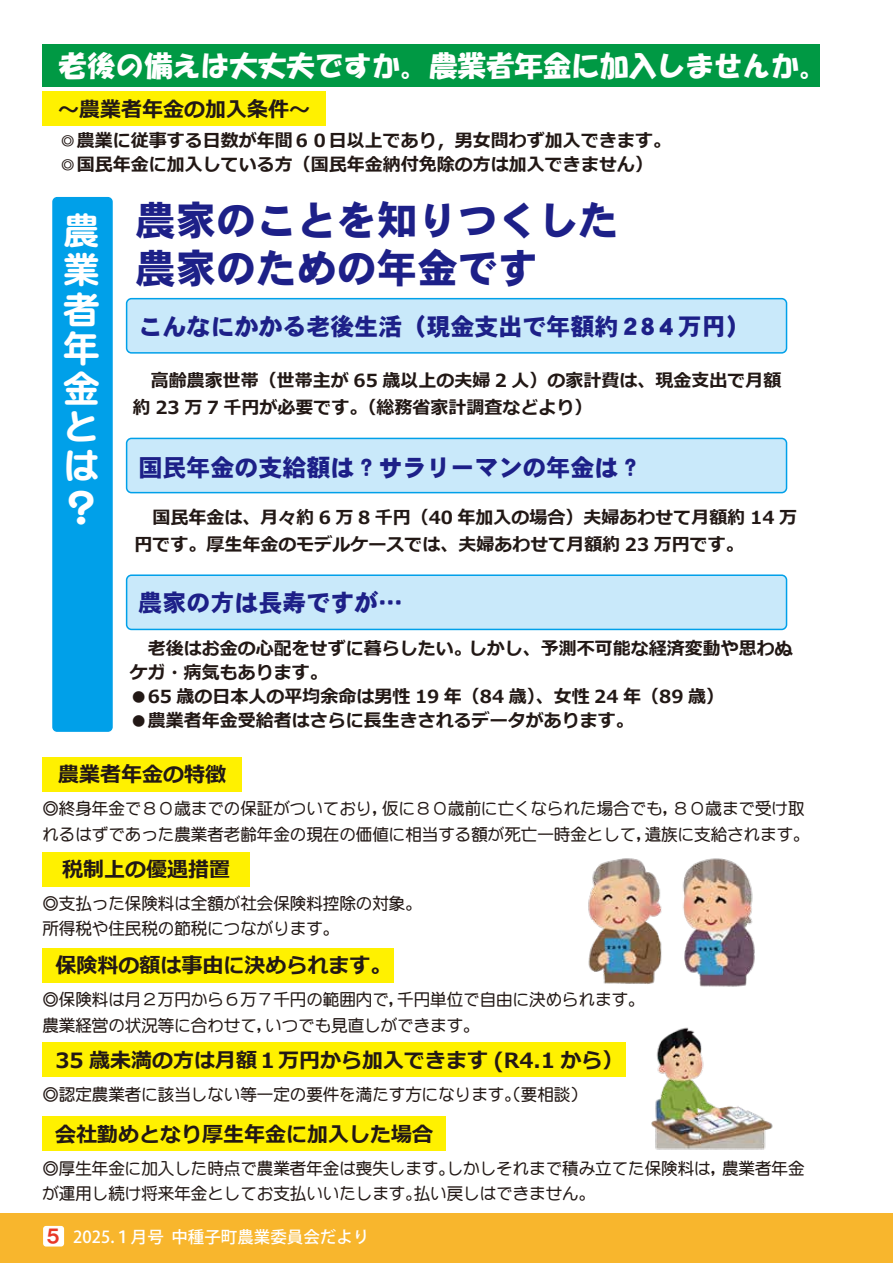
<style>
.page{position:relative;width:893px;height:1263px;background:#fff}
.page>*{position:absolute;margin:0;border:0;box-sizing:border-box;transform-origin:0 0}
.t1{font:43.5px "FGP Maru Gothic Ca U";color:#fff}
.t2{font:40.2px/48px "FG Heisei Kaku Gothic W9";color:#1d2088}
.t3{font:36px/39.2px "FGP Maru Gothic Ca U";color:#fff;text-align:justify}
.t4{font:28.5px "HG Soei Kakupoptai";color:#fff}
.t5{font:24px "FG Heisei Kaku Gothic W9";color:#1d2088}
.t6{font:700 21px "Meiryo";color:#221815}
.t7{font:700 18px/24px "Meiryo";color:#221815}
.t8{font:16.5px/25.5px "FG Maru Gothic Ca M";color:#221815}
.t9{font:500 16.5px "Koz Go Pro";color:#fff}
.s1{font-family:"HGS Soei Kakugothic UB";font-weight:400;font-size:18.75px;color:#e83828}
</style>
<div class="page">
<div style="left:0;top:1213px;width:893px;height:50px;background:#f8b62d"></div>
<div style="left:43px;top:1226px;width:21px;height:20px;background:#fff;border-radius:3px"></div>
<div style="left:42px;top:92px;width:284px;height:34px;background:#fff100"></div>
<div style="left:42px;top:44px;width:777px;height:43px;background:#094"></div>
<div style="left:42px;top:757px;width:200px;height:35px;background:#fff100"></div>
<div style="left:42px;top:852px;width:208px;height:34px;background:#fff100"></div>
<div style="left:42px;top:1043px;width:584px;height:34px;background:#fff100"></div>
<div style="left:42px;top:1117px;width:404px;height:34px;background:#fff100"></div>
<div style="left:42px;top:948px;width:352px;height:35px;background:#fff100"></div>
<img style="left:685px;top:858px;width:70px;height:129px">
<img style="left:588px;top:858px;width:97px;height:126px">
<img style="left:651px;top:1027px;width:122px;height:123px">
<div style="left:127px;top:299px;width:659px;height:54px;background:#c9e9fa;border-radius:5px"></div>
<div style="left:126px;top:298px;width:661px;height:56px;border:2px solid #00a0e9;border-radius:5px"></div>
<div style="left:127px;top:438px;width:659px;height:55px;background:#c9e9fa;border-radius:5px"></div>
<div style="left:126px;top:438px;width:661px;height:55px;border:2px solid #00a0e9;border-radius:5px"></div>
<div style="left:127px;top:575px;width:659px;height:54px;background:#c9e9fa;border-radius:5px"></div>
<div style="left:126px;top:574px;width:661px;height:56px;border:2px solid #00a0e9;border-radius:5px"></div>
<div style="left:52px;top:197px;width:61px;height:535px;background:#00a0e9;border-radius:5px"></div>
<p class="t4" style="left:59px;top:52px;width:771px">老後の備えは大丈夫ですか。農業者年金に加入しませんか。</p>
<p class="t6" style="left:58px;top:94px;width:253px">～農業者年金の加入条件～</p>
<p class="t7" style="left:59px;top:129px;width:614px">◎農業に従事する日数が年間６０日以上であり，男女問わず加入できます。◎国民年金に加入している方（国民年金納付免除の方は加入できません）</p>
<p class="t3" style="left:63px;top:211px;width:37px">農業者年金とは</p>
<p class="t1" style="left:60px;top:486px;width:36px">？</p>
<p class="t2" style="left:136px;top:196px;width:484px">農家のことを知りつくした農家のための年金です</p>
<p class="t5" style="left:139px;top:314px;width:613px">こんなにかかる老後生活（現金支出で年額約２８４万円）</p>
<p class="t7" style="left:133px;top:368px;width:650px;line-height:27px">　高齢農家世帯（世帯主が 65 歳以上の夫婦 2 人）の家計費は、現金支出で月額約 23 万 7 千円が必要です。（総務省家計調査などより）</p>
<p class="t5" style="left:139px;top:456px;width:499px">国民年金の支給額は ? サラリーマンの年金は ?</p>
<p class="t7" style="left:134px;top:505px;width:664px;line-height:27px">　国民年金は、月々約 6 万 8 千円（40 年加入の場合）夫婦あわせて月額約 14 万円です。厚生年金のモデルケースでは、夫婦あわせて月額約 23 万円です。</p>
<p class="t5" style="left:139px;top:590px;width:265px">農家の方は長寿ですが…</p>
<p class="t7" style="left:130px;top:638px;width:664px">　老後はお金の心配をせずに暮らしたい。しかし、予測不可能な経済変動や思わぬケガ・病気もあります。</p>
<p class="t7" style="left:130px;top:686px;width:596px">●65 歳の日本人の平均余命は男性 19 年（84 歳）、女性 24 年（89 歳）</p>
<p class="t7" style="left:130px;top:710px;width:505px">●農業者年金受給者はさらに長生きされるデータがあります。</p>
<p class="t6" style="left:58px;top:760px;width:169px">農業者年金の特徴</p>
<p class="t8" style="left:42px;top:796px;width:769px">◎終身年金で８０歳までの保証がついており，仮に８０歳前に亡くなられた場合でも，８０歳まで受け取れるはずであった農業者老齢年金の現在の価値に相当する額が死亡一時金として，遺族に支給されます。</p>
<p class="t6" style="left:62px;top:854px;width:169px">税制上の優遇措置</p>
<p class="t8" style="left:42px;top:890px;width:381px">◎支払った保険料は全額が社会保険料控除の対象。所得税や住民税の節税につながります。</p>
<p class="t6" style="left:55px;top:951px;width:337px">保険料の額は事由に決められます。</p>
<p class="t8" style="left:42px;top:987px;width:604px">◎保険料は月２万円から６万７千円の範囲内で，千円単位で自由に決められます。農業経営の状況等に合わせて，いつでも見直しができます。</p>
<p class="t6" style="left:55px;top:1045px;width:569px">35 歳未満の方は月額１万円から加入できます (R4.1 から）</p>
<p class="t8" style="left:42px;top:1081px;width:546px">◎認定農業者に該当しない等一定の要件を満たす方になります。（要相談）</p>
<p class="t6" style="left:55px;top:1119px;width:380px">会社勤めとなり厚生年金に加入した場合</p>
<p class="t8" style="left:42px;top:1155px;width:764px">◎厚生年金に加入した時点で農業者年金は喪失します。しかしそれまで積み立てた保険料は，農業者年金が運用し続け将来年金としてお支払いいたします。払い戻しはできません。</p>
<p class="t9" style="left:44px;top:1226px;width:327px"><span class="s1">５</span> 2025.１月号 中種子町農業委員会だより</p>
</div>
